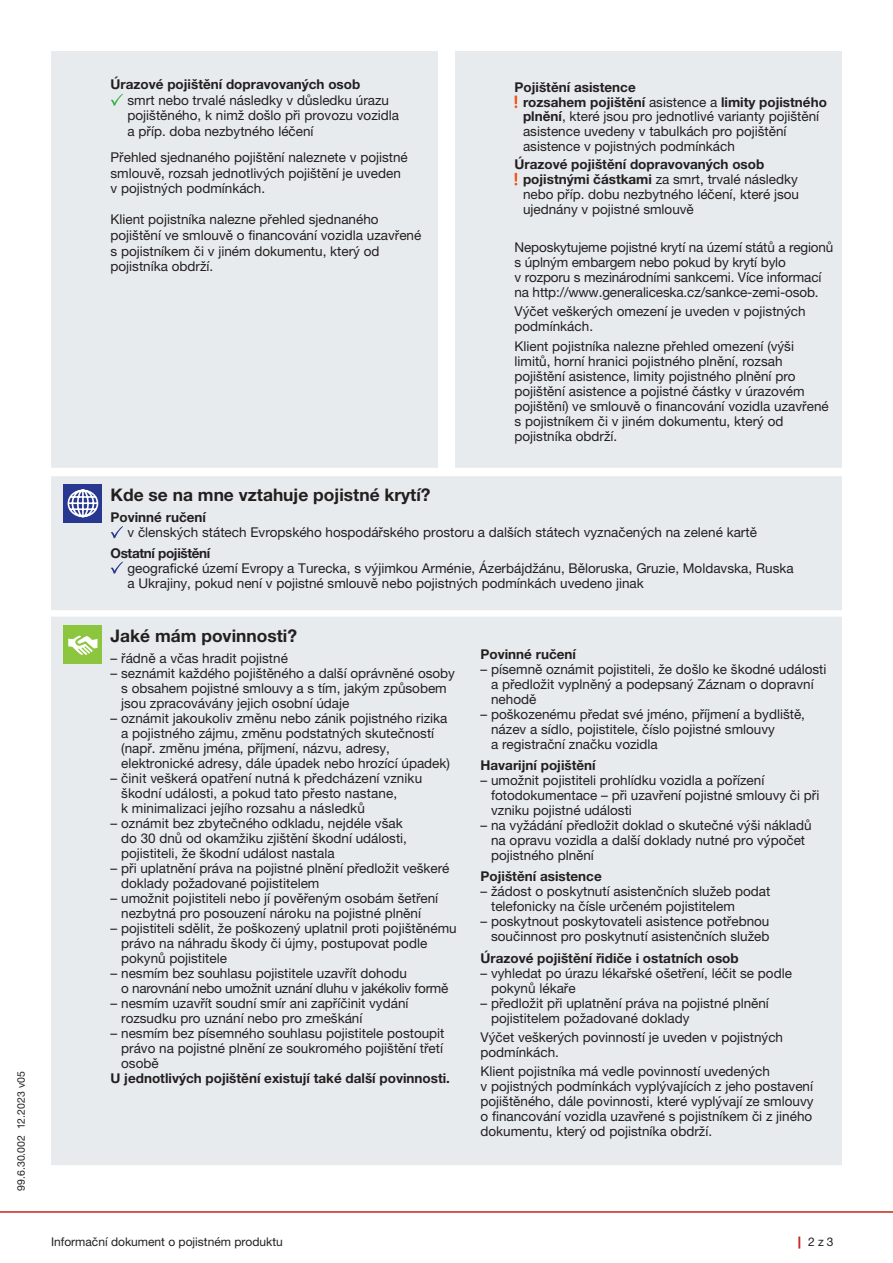
<style>
.page{position:relative;width:893px;height:1263px;background:#fff}
.page>*{position:absolute;margin:0;border:0;box-sizing:border-box;transform-origin:0 0}
.t1{font:700 17.4px "Helvetica Neue LT Pro";color:#231f20}
.t2{font:13.5px/15px "Helvetica Neue LT Pro";color:#231f20}
.t3{font:700 13.5px "Helvetica Neue LT Pro";color:#231f20}
.t4{font:13.5px/15px "Helvetica Neue LT Pro";letter-spacing:-.02em;color:#231f20}
.t5{font:700 13.5px "Helvetica Neue LT Pro";letter-spacing:-.025em;color:#231f20}
.t6{font:12px "Helvetica Neue LT Pro";color:#231f20}
.t7{font:10.5px "Helvetica Neue LT Pro";color:#231f20}
.s1{font-weight:700}
.s2{font-weight:800;color:#c5221a}
</style>
<div class="page">
<hr style="left:0;top:1211px;width:893px;height:2px;background:#c5221a">
<div style="left:51px;top:476px;width:791px;height:689px;background:#e7ebed"></div>
<div style="left:64px;top:484px;width:37px;height:39px;background:#283890"></div>
<div style="left:64px;top:485px;width:38px;height:38px;background:#283890"></div>
<svg style="left:67px;top:489px;width:32px;height:29px"></svg>
<svg style="left:111px;top:526px;width:12px;height:13px"></svg>
<svg style="left:111px;top:562px;width:12px;height:12px"></svg>
<div style="left:64px;top:625px;width:38px;height:38px;background:#8bc63e"></div>
<svg style="left:68px;top:635px;width:30px;height:20px"></svg>
<div style="left:455px;top:51px;width:387px;height:417px;background:#e7ebed"></div>
<svg style="left:514px;top:95px;width:3px;height:13px"></svg>
<svg style="left:514px;top:173px;width:3px;height:12px"></svg>
<div style="left:51px;top:51px;width:387px;height:417px;background:#e7ebed"></div>
<svg style="left:111px;top:94px;width:12px;height:12px"></svg>
<p class="t7" style="left:15px;top:1191px;width:121px;rotate:-90deg">99.6.30.002 12.2023 v05</p>
<p class="t3" style="left:111px;top:76px;width:251px">Úrazové pojištění dopravovaných osob</p>
<p class="t2" style="left:128px;top:92px;width:273px;line-height:15.6px">smrt nebo trvalé následky v důsledku úrazu pojištěného, k nimž došlo při provozu vozidla a příp. doba nezbytného léčení</p>
<p class="t2" style="left:111px;top:149px;width:299px;line-height:15.6px">Přehled sjednaného pojištění naleznete v pojistné smlouvě, rozsah jednotlivých pojištění je uveden v pojistných podmínkách.</p>
<p class="t2" style="left:111px;top:212px;width:312px;line-height:15.6px">Klient pojistníka nalezne přehled sjednaného pojištění ve smlouvě o financování vozidla uzavřené s pojistníkem či v jiném dokumentu, který od pojistníka obdrží.</p>
<p class="t2" style="left:523px;top:80px;width:305px;text-indent:-9px"><span class="s1">Pojištění asistence<br>rozsahem pojištění</span> asistence a <span class="s1">limity pojistného plnění</span>, které jsou pro jednotlivé varianty pojištění asistence uvedeny v tabulkách pro pojištění asistence v pojistných podmínkách</p>
<p class="t2" style="left:523px;top:157px;width:278px;text-indent:-9px"><span class="s1">Úrazové pojištění dopravovaných osob pojistnými částkami</span> za smrt, trvalé následky nebo příp. dobu nezbytného léčení, které jsou ujednány v pojistné smlouvě</p>
<p class="t2" style="left:514px;top:240px;width:320px">Neposkytujeme pojistné krytí na území států a regionů s úplným embargem nebo pokud by krytí bylo<br>v rozporu s mezinárodními sankcemi. Více informací na http://www.generaliceska.cz/sankce-zemi-osob.</p>
<p class="t2" style="left:514px;top:304px;width:293px">Výčet veškerých omezení je uveden v pojistných podmínkách.</p>
<p class="t2" style="left:514px;top:338px;width:316px">Klient pojistníka nalezne přehled omezení (výši limitů, horní hranici pojistného plnění, rozsah pojištění asistence, limity pojistného plnění pro pojištění asistence a pojistné částky v úrazovém pojištění) ve smlouvě o financování vozidla uzavřené s pojistníkem či v jiném dokumentu, který od pojistníka obdrží.</p>
<p class="t1" style="left:111px;top:484px;width:322px">Kde se na mne vztahuje pojistné krytí?</p>
<p class="t3" style="left:111px;top:509px;width:97px">Povinné ručení</p>
<p class="t2" style="left:128px;top:525px;width:631px">v členských státech Evropského hospodářského prostoru a dalších státech vyznačených na zelené kartě</p>
<p class="t5" style="left:111px;top:544px;width:101px">Ostatní pojištění</p>
<p class="t2" style="left:128px;top:560px;width:668px">geografické území Evropy a Turecka, s výjimkou Arménie, Ázerbájdžánu, Běloruska, Gruzie, Moldavska, Ruska a Ukrajiny, pokud není v pojistné smlouvě nebo pojistných podmínkách uvedeno jinak</p>
<p class="t1" style="left:111px;top:625px;width:188px">Jaké mám povinnosti?</p>
<p class="t2" style="left:111px;top:651px;width:179px">– řádně a včas hradit pojistné</p>
<p class="t2" style="left:121px;top:666px;width:335px;text-indent:-11px">– seznámit každého pojištěného a další oprávněné osoby s obsahem pojistné smlouvy a s tím, jakým způsobem jsou zpracovávány jejich osobní údaje</p>
<p class="t2" style="left:121px;top:711px;width:330px;text-indent:-11px">– oznámit jakoukoliv změnu nebo zánik pojistného rizika a pojistného zájmu, změnu podstatných skutečností (např. změnu jména, příjmení, názvu, adresy, elektronické adresy, dále úpadek nebo hrozící úpadek)</p>
<p class="t2" style="left:121px;top:771px;width:302px;text-indent:-11px">– činit veškerá opatření nutná k předcházení vzniku škodní události, a pokud tato přesto nastane,<br>k minimalizaci jejího rozsahu a následků</p>
<p class="t2" style="left:121px;top:816px;width:287px;text-indent:-11px">– oznámit bez zbytečného odkladu, nejdéle však do 30 dnů od okamžiku zjištění škodní události, pojistiteli, že škodní událost nastala</p>
<p class="t2" style="left:121px;top:861px;width:330px;text-indent:-11px">– při uplatnění práva na pojistné plnění předložit veškeré doklady požadované pojistitelem</p>
<p class="t2" style="left:111px;top:891px;width:329px;text-align:center">– umožnit pojistiteli nebo jí pověřeným osobám šetření nezbytná pro posouzení nároku na pojistné plnění</p>
<p class="t2" style="left:121px;top:921px;width:337px;text-indent:-11px">– pojistiteli sdělit, že poškozený uplatnil proti pojištěnému právo na náhradu škody či újmy, postupovat podle pokynů pojistitele</p>
<p class="t4" style="left:121px;top:966px;width:329px;text-indent:-11px">– nesmím bez souhlasu pojistitele uzavřít dohodu<br>o narovnání nebo umožnit uznání dluhu v jakékoliv formě</p>
<p class="t2" style="left:121px;top:996px;width:289px;text-indent:-11px">– nesmím uzavřít soudní smír ani zapříčinit vydání rozsudku pro uznání nebo pro zmeškání</p>
<p class="t2" style="left:121px;top:1026px;width:325px;text-align:justify;text-indent:-11px">– nesmím bez písemného souhlasu pojistitele postoupit právo na pojistné plnění ze soukromého pojištění třetí osobě</p>
<p class="t3" style="left:111px;top:1070px;width:341px">U jednotlivých pojištění existují také další povinnosti.</p>
<p class="t3" style="left:480px;top:646px;width:97px">Povinné ručení</p>
<p class="t2" style="left:491px;top:662px;width:337px;text-indent:-11px">– písemně oznámit pojistiteli, že došlo ke škodné události a předložit vyplněný a podepsaný Záznam o dopravní nehodě</p>
<p class="t2" style="left:491px;top:707px;width:315px;text-indent:-11px">– poškozenému předat své jméno, příjmení a bydliště, název a sídlo, pojistitele, číslo pojistné smlouvy<br>a registrační značku vozidla</p>
<p class="t3" style="left:480px;top:757px;width:117px">Havarijní pojištění</p>
<p class="t2" style="left:491px;top:773px;width:330px;text-indent:-11px">– umožnit pojistiteli prohlídku vozidla a pořízení fotodokumentace – při uzavření pojistné smlouvy či při vzniku pojistné události</p>
<p class="t2" style="left:491px;top:818px;width:322px;text-indent:-11px">– na vyžádání předložit doklad o skutečné výši nákladů na opravu vozidla a další doklady nutné pro výpočet pojistného plnění</p>
<p class="t3" style="left:480px;top:868px;width:123px">Pojištění asistence</p>
<p class="t2" style="left:491px;top:884px;width:281px;text-indent:-11px">– žádost o poskytnutí asistenčních služeb podat telefonicky na čísle určeném pojistitelem</p>
<p class="t2" style="left:480px;top:914px;width:290px;text-align:right">– poskytnout poskytovateli asistence potřebnou součinnost pro poskytnutí asistenčních služeb</p>
<p class="t3" style="left:480px;top:949px;width:260px">Úrazové pojištění řidiče i ostatních osob</p>
<p class="t2" style="left:491px;top:965px;width:302px;text-indent:-11px">– vyhledat po úrazu lékařské ošetření, léčit se podle pokynů lékaře</p>
<p class="t2" style="left:491px;top:995px;width:279px;text-indent:-11px">– předložit při uplatnění práva na pojistné plnění pojistitelem požadované doklady</p>
<p class="t2" style="left:480px;top:1029px;width:304px">Výčet veškerých povinností je uveden v pojistných podmínkách.</p>
<p class="t2" style="left:480px;top:1063px;width:335px">Klient pojistníka má vedle povinností uvedených<br>v pojistných podmínkách vyplývajících z jeho postavení pojištěného, dále povinnosti, které vyplývají ze smlouvy o financování vozidla uzavřené s pojistníkem či z jiného dokumentu, který od pojistníka obdrží.</p>
<p class="t6" style="left:51px;top:1234px;width:233px">Informační dokument o pojistném produktu</p>
<p class="t6" style="left:798px;top:1234px;width:37px"><span class="s2">|</span> 2 z 3</p>
</div>
